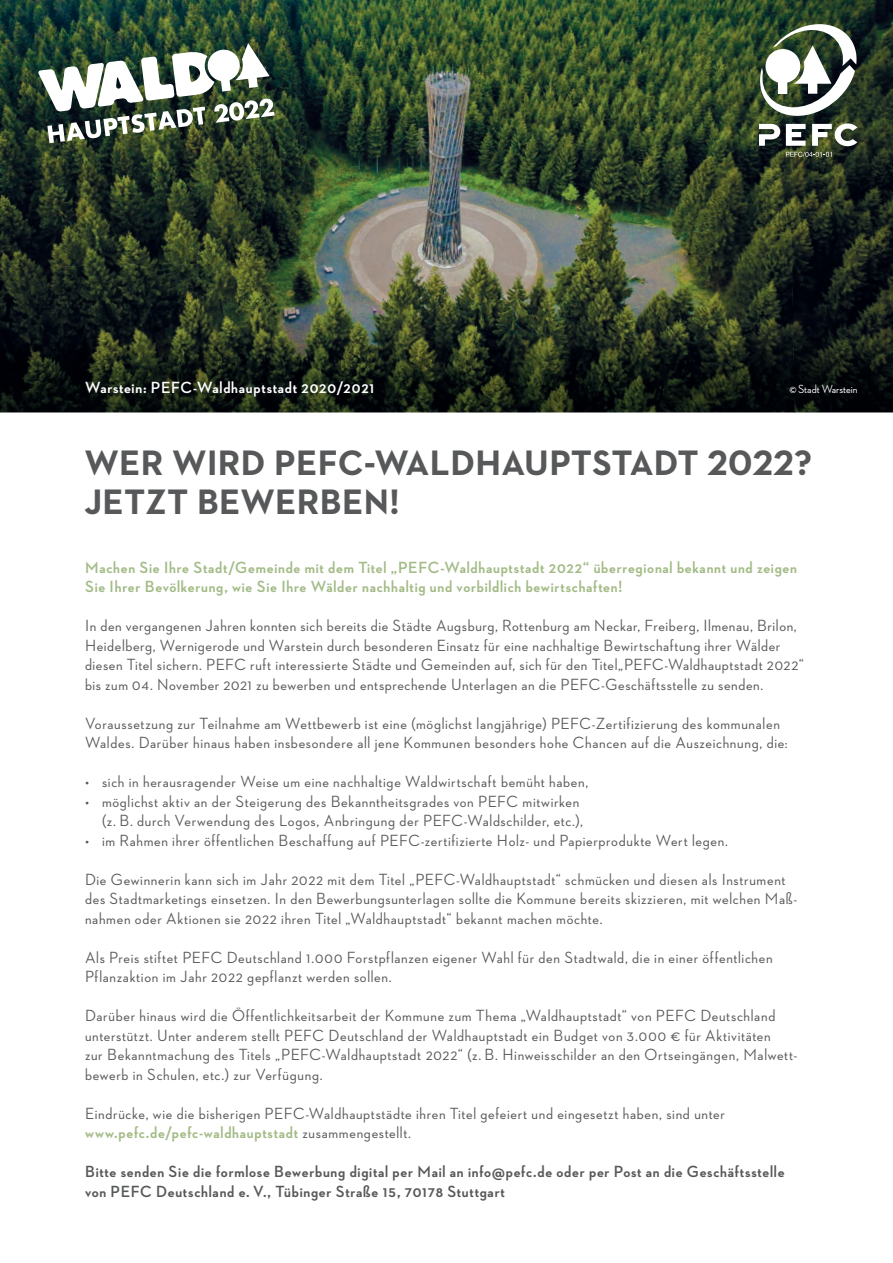
<style>
.page{position:relative;width:893px;height:1263px;background:#fff}
.page>*{position:absolute;margin:0;border:0;box-sizing:border-box;transform-origin:0 0}
.t1{font:700 36px/39px "Neutraface 2 Text";letter-spacing:.01em;color:#57585a}
.t2{font:500 16.5px/19.5px "Neutraface 2 Display";letter-spacing:.04em;color:#57585a}
.t3{font:700 16.5px/19.5px "Neutraface 2 Display";letter-spacing:.045em;color:#a3bb86}
.t4{font:700 16.5px/19.5px "Neutraface 2 Display";letter-spacing:.045em;color:#57585a}
.t5{font:700 16.5px "Neutraface 2 Display";letter-spacing:.045em;color:#fff}
.t6{font:500 12px "Neutraface 2 Display";color:#fff}
.s1{font-weight:700;color:#a3bb86}
</style>
<div class="page">
<img style="left:0;top:0;width:257px;height:259px">
<img style="left:257px;top:0;width:265px;height:259px">
<img style="left:522px;top:0;width:265px;height:254px">
<img style="left:787px;top:0;width:106px;height:412px">
<img style="left:0;top:259px;width:474px;height:153px">
<img style="left:474px;top:254px;width:321px;height:158px">
<svg style="left:31px;top:43px;width:244px;height:100px"></svg>
<svg style="left:759px;top:124px;width:21px;height:22px"></svg>
<svg style="left:786px;top:124px;width:20px;height:22px"></svg>
<svg style="left:812px;top:123px;width:45px;height:23px"></svg>
<svg style="left:755px;top:24px;width:104px;height:92px"></svg>
<svg style="left:786px;top:152px;width:46px;height:5px"></svg>
<p class="t5" style="left:85px;top:378px;width:291px">Warstein: PEFC-Waldhauptstadt 2020/2021</p>
<p class="t6" style="left:789px;top:382px;width:70px">© Stadt Warstein</p>
<h1 class="t1" style="left:84px;top:443px;width:729px">WER WIRD PEFC-WALDHAUPTSTADT 2022?<br>JETZT BEWERBEN!</h1>
<p class="t3" style="left:85px;top:558px;width:713px">Machen Sie Ihre Stadt/Gemeinde mit dem Titel „PEFC-Waldhauptstadt 2022“ überregional bekannt und zeigen<br>Sie Ihrer Bevölkerung, wie Sie Ihre Wälder nachhaltig und vorbildlich bewirtschaften!</p>
<p class="t2" style="left:85px;top:616px;width:720px">In den vergangenen Jahren konnten sich bereits die Städte Augsburg, Rottenburg am Neckar, Freiberg, Ilmenau, Brilon, Heidelberg, Wernigerode und Warstein durch besonderen Einsatz für eine nachhaltige Bewirtschaftung ihrer Wälder diesen Titel sichern. PEFC ruft interessierte Städte und Gemeinden auf, sich für den Titel„PEFC-Waldhauptstadt 2022“ bis zum 04. November 2021 zu bewerben und entsprechende Unterlagen an die PEFC-Geschäftsstelle zu senden.</p>
<p class="t2" style="left:85px;top:713px;width:704px">Voraussetzung zur Teilnahme am Wettbewerb ist eine (möglichst langjährige) PEFC-Zertifizierung des kommunalen<br>Waldes. Darüber hinaus haben insbesondere all jene Kommunen besonders hohe Chancen auf die Auszeichnung, die:</p>
<p class="t2" style="left:85px;top:772px;width:505px">• sich in herausragender Weise um eine nachhaltige Waldwirtschaft bemüht haben,</p>
<p class="t2" style="left:85px;top:791px;width:499px;text-align:right">• möglichst aktiv an der Steigerung des Bekanntheitsgrades von PEFC mitwirken (z. B. durch Verwendung des Logos, Anbringung der PEFC-Waldschilder, etc.),</p>
<p class="t2" style="left:85px;top:830px;width:644px">• im Rahmen ihrer öffentlichen Beschaffung auf PEFC-zertifizierte Holz- und Papierprodukte Wert legen.</p>
<p class="t2" style="left:85px;top:869px;width:714px">Die Gewinnerin kann sich im Jahr 2022 mit dem Titel „PEFC-Waldhauptstadt“ schmücken und diesen als Instrument des Stadtmarketings einsetzen. In den Bewerbungsunterlagen sollte die Kommune bereits skizzieren, mit welchen Maß&shy;nahmen oder Aktionen sie 2022 ihren Titel „Waldhauptstadt“ bekannt machen möchte.</p>
<p class="t2" style="left:85px;top:947px;width:689px">Als Preis stiftet PEFC Deutschland 1.000 Forstpflanzen eigener Wahl für den Stadtwald, die in einer öffentlichen<br>Pflanzaktion im Jahr 2022 gepflanzt werden sollen.</p>
<p class="t2" style="left:85px;top:1006px;width:714px">Darüber hinaus wird die Öffentlichkeitsarbeit der Kommune zum Thema „Waldhauptstadt“ von PEFC Deutschland unterstützt. Unter anderem stellt PEFC Deutschland der Waldhauptstadt ein Budget von 3.000 € für Aktivitäten<br>zur Bekanntmachung des Titels „PEFC-Waldhauptstadt 2022“ (z. B. Hinweisschilder an den Ortseingängen, Malwett&shy;bewerb in Schulen, etc.) zur Verfügung.</p>
<p class="t2" style="left:85px;top:1103px;width:641px">Eindrücke, wie die bisherigen PEFC-Waldhauptstädte ihren Titel gefeiert und eingesetzt haben, sind unter <span class="s1">www.pefc.de/pefc-waldhauptstadt</span> zusammengestellt.</p>
<p class="t4" style="left:85px;top:1162px;width:701px">Bitte senden Sie die formlose Bewerbung digital per Mail an info@pefc.de oder per Post an die Geschäftsstelle von PEFC Deutschland e. V., Tübinger Straße 15, 70178 Stuttgart</p>
</div>
